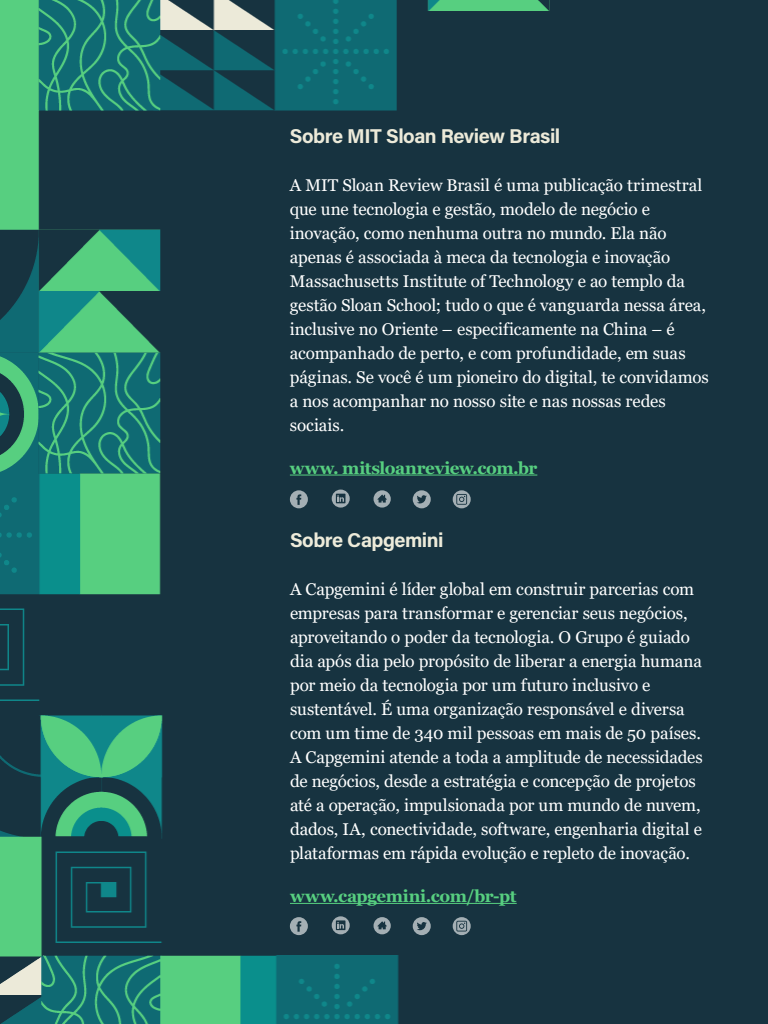
<style>
.page{position:relative;width:768px;height:1024px;background:#fff}
.page>*{position:absolute;margin:0;border:0;box-sizing:border-box;transform-origin:0 0}
.t1{font:20px "Acumin Variable Concept";letter-spacing:-.025em;color:#ecead9}
.t2{font:20px "Acumin Variable Concept";letter-spacing:-.025em;color:#edebda}
.t3{font:17px/24px "Georgia";letter-spacing:-.005em;color:#fff}
.t4{font:700 17px "Georgia";letter-spacing:-.02em;color:#57cf80}
</style>
<div class="page">
<div style="left:562px;top:0;width:206px;height:1024px;background:#173340"></div>
<img style="left:0;top:0;width:562px;height:1024px">
<hr style="left:290px;top:475px;width:247px;height:1px;background:#57cf80">
<hr style="left:290px;top:903px;width:227px;height:1px;background:#57cf80">
<svg style="left:290px;top:490px;width:18px;height:18px"></svg>
<svg style="left:290px;top:917px;width:18px;height:18px"></svg>
<svg style="left:332px;top:490px;width:18px;height:18px"></svg>
<svg style="left:332px;top:916px;width:18px;height:18px"></svg>
<svg style="left:374px;top:490px;width:17px;height:18px"></svg>
<svg style="left:374px;top:917px;width:17px;height:17px"></svg>
<svg style="left:413px;top:490px;width:18px;height:18px"></svg>
<svg style="left:413px;top:917px;width:18px;height:18px"></svg>
<svg style="left:453px;top:490px;width:18px;height:18px"></svg>
<svg style="left:453px;top:917px;width:18px;height:18px"></svg>
<p class="t1" style="left:290px;top:122px;width:272px">Sobre MIT Sloan Review Brasil</p>
<p class="t3" style="left:290px;top:173px;width:421px">A MIT Sloan Review Brasil é uma publicação trimestral que une tecnologia e gestão, modelo de negócio e inovação, como nenhuma outra no mundo. Ela não apenas é associada à meca da tecnologia e inovação Massachusetts Institute of Technology e ao templo da gestão Sloan School; tudo o que é vanguarda nessa área, inclusive no Oriente – especificamente na China – é acompanhado de perto, e com profundidade, em suas páginas. Se você é um pioneiro do digital, te convidamos a nos acompanhar no nosso site e nas nossas redes sociais.</p>
<p class="t4" style="left:290px;top:457px;width:249px">www. mitsloanreview.com.br</p>
<p class="t2" style="left:290px;top:526px;width:155px">Sobre Capgemini</p>
<p class="t3" style="left:290px;top:577px;width:414px">A Capgemini é líder global em construir parcerias com empresas para transformar e gerenciar seus negócios, aproveitando o poder da tecnologia. O Grupo é guiado dia após dia pelo propósito de liberar a energia humana por meio da tecnologia por um futuro inclusivo e sustentável. É uma organização responsável e diversa com um time de 340 mil pessoas em mais de 50 países.<br>A Capgemini atende a toda a amplitude de necessidades de negócios, desde a estratégia e concepção de projetos até a operação, impulsionada por um mundo de nuvem, dados, IA, conectividade, software, engenharia digital e plataformas em rápida evolução e repleto de inovação.</p>
<p class="t4" style="left:290px;top:885px;width:228px">www.capgemini.com/br-pt</p>
</div>
